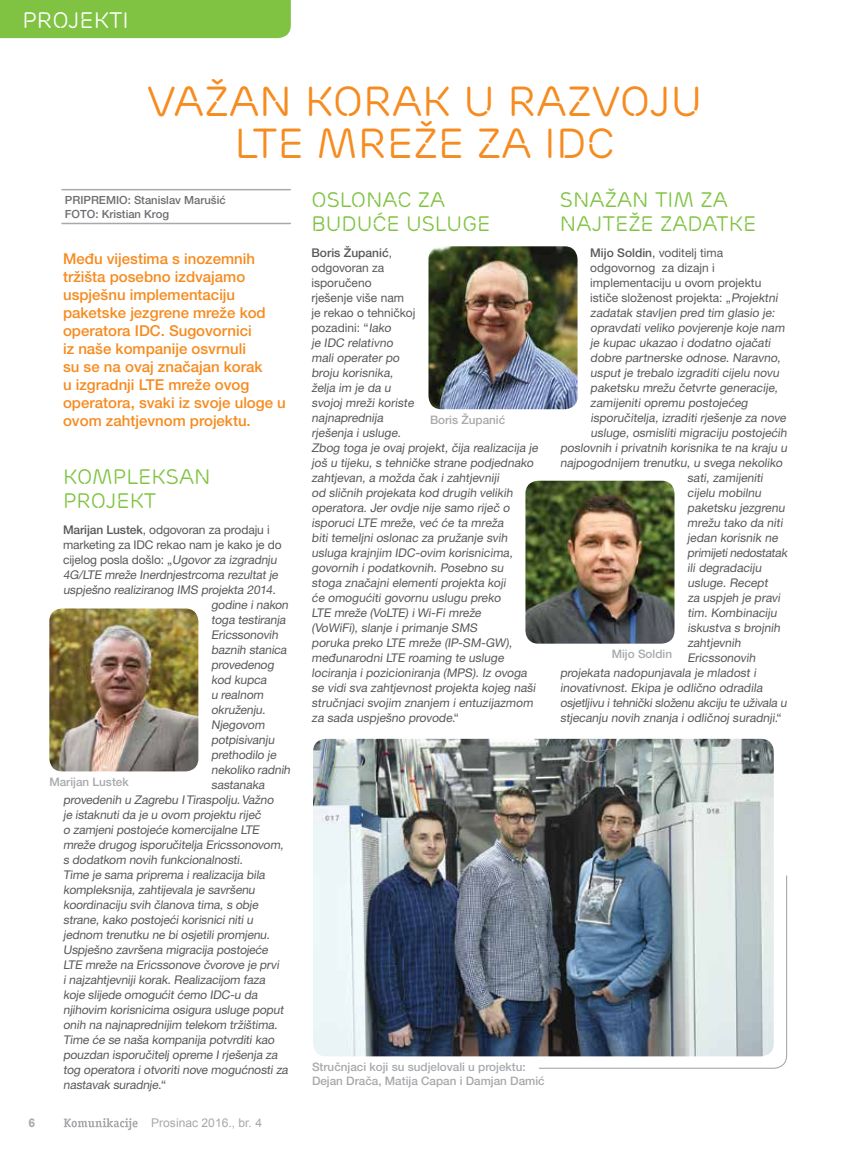
<style>
.page{position:relative;width:851px;height:1149px;background:#fff}
.page>*{position:absolute;margin:0;border:0;box-sizing:border-box;transform-origin:0 0}
.t1{font:42px/42px "Ericsson Capital";color:#f68b1f;text-align:center}
.t2{font:22.5px "Ericsson Capital";color:#fff}
.t3{font:21px/24px "Ericsson Capital";color:#80c342}
.t4{font:500 15px/18px "Ericsson Sans";color:#f68b1f}
.t5{font:12px/15px "Ericsson Sans";color:#58595b}
.t6{font:12px "Arial";color:#a7a9ac}
.t7{font:700 12px "Arial";color:#a7a9ac}
.t8{font:500 11.7px/13.5px "Ericsson Sans";color:#a7a9ac}
.t9{font:500 11.25px/13.5px "Ericsson Sans";color:#6d6e71}
.s1{font-weight:500}
</style>
<div class="page">
<svg style="left:64px;top:1118px;width:74px;height:11px"></svg>
<div style="left:0;top:0;width:291px;height:38px;background:#80c342"></div>
<hr style="left:62px;top:223px;width:228px;height:1px;background:#a7a9ac">
<hr style="left:62px;top:189px;width:228px;height:1px;background:#a7a9ac">
<svg style="left:538px;top:874px;width:249px;height:194px"></svg>
<img style="left:428px;top:246px;width:149px;height:163px">
<img style="left:49px;top:608px;width:149px;height:163px">
<img style="left:525px;top:480px;width:149px;height:163px">
<img style="left:313px;top:738px;width:460px;height:317px">
<h2 class="t2" style="left:22px;top:7px;width:108px">PROJEKTI</h2>
<h1 class="t1" style="left:147px;top:81px;width:556px">VAŽAN KORAK U RAZVOJU<br>LTE MREŽE ZA IDC</h1>
<p class="t9" style="left:65px;top:193px;width:162px">PRIPREMIO: Stanislav Marušić<br>FOTO: Kristian Krog</p>
<p class="t4" style="left:63px;top:249px;width:224px">Među vijestima s inozemnih tržišta posebno izdvajamo uspješnu implementaciju paketske jezgrene mreže kod operatora IDC. Sugovornici<br>iz naše kompanije osvrnuli<br>su se na ovaj značajan korak<br>u izgradnji LTE mreže ovog operatora, svaki iz svoje uloge u ovom zahtjevnom projektu.</p>
<h3 class="t3" style="left:63px;top:465px;width:149px">KOMPLEKSAN<br>PROJEKT</h3>
<p class="t5" style="left:63px;top:522px;width:208px"><span class="s1">Marijan Lustek</span>, odgovoran za prodaju i</p>
<p class="t5" style="left:63px;top:537px;width:220px">marketing za IDC rekao nam je kako je do</p>
<p class="t5" style="left:63px;top:552px;width:217px">cijelog posla došlo: „Ugovor za izgradnju</p>
<p class="t5" style="left:63px;top:567px;width:218px">4G/LTE mreže Inerdnjestrcoma rezultat je</p>
<p class="t5" style="left:63px;top:582px;width:216px">uspješno realiziranog IMS projekta 2014.</p>
<p class="t5" style="left:211px;top:597px;width:81px">godine i nakon</p>
<p class="t5" style="left:211px;top:612px;width:78px">toga testiranj a</p>
<p class="t5" style="left:211px;top:627px;width:70px">Ericssonovih</p>
<p class="t5" style="left:211px;top:642px;width:79px">baznih stanica</p>
<p class="t5" style="left:211px;top:657px;width:66px">provedenog</p>
<p class="t5" style="left:211px;top:672px;width:59px">kod kupca</p>
<p class="t5" style="left:211px;top:687px;width:56px">u realnom</p>
<p class="t5" style="left:211px;top:702px;width:58px">okruženju.</p>
<p class="t5" style="left:211px;top:717px;width:57px">Nj egovom</p>
<p class="t5" style="left:211px;top:732px;width:67px">potpisivanj u</p>
<p class="t5" style="left:211px;top:747px;width:68px">prethodilo je</p>
<p class="t5" style="left:211px;top:762px;width:82px">nekoliko radnih</p>
<p class="t5" style="left:211px;top:777px;width:57px">sastanaka</p>
<p class="t5" style="left:63px;top:792px;width:214px">provedenih u Zagrebu ITiraspolj u.Važno</p>
<p class="t5" style="left:63px;top:807px;width:201px">je istaknuti da je u ovom projektu riječ</p>
<p class="t5" style="left:63px;top:822px;width:199px">o zamjeni postojeće komercijalne LTE</p>
<p class="t5" style="left:63px;top:837px;width:224px">mreže drugog isporučitelja Ericssonovom,</p>
<p class="t5" style="left:63px;top:852px;width:183px">s dodatkom novih funkcionalnosti.</p>
<p class="t5" style="left:63px;top:867px;width:205px">Time je sama priprema i realizacija bila</p>
<p class="t5" style="left:63px;top:882px;width:195px">kompleksnija, zahtijevala je savršenu</p>
<p class="t5" style="left:63px;top:897px;width:198px">koordinaciju svih članova tima, s obje</p>
<p class="t5" style="left:63px;top:912px;width:193px">strane, kako postojeći korisnici niti u</p>
<p class="t5" style="left:63px;top:927px;width:210px">jednom trenutku ne bi osjetili promjenu.</p>
<p class="t5" style="left:63px;top:942px;width:208px">Uspješno završena migracija postojeće</p>
<p class="t5" style="left:63px;top:957px;width:219px">LTE mreže na Ericssonove čvorove je prvi</p>
<p class="t5" style="left:63px;top:972px;width:205px">i najzahtjevnij i korak. Realizacijom faza</p>
<p class="t5" style="left:63px;top:987px;width:198px">koje slijede omogućit ćemo IDC-u da</p>
<p class="t5" style="left:63px;top:1002px;width:224px">njihovim korisnicima osigura usluge poput</p>
<p class="t5" style="left:63px;top:1017px;width:218px">onih na najnaprednijim telekom tržištima.</p>
<p class="t5" style="left:63px;top:1032px;width:214px">Time će se naša kompanija potvrditi kao</p>
<p class="t5" style="left:63px;top:1047px;width:218px">pouzdan isporučitelj opreme I rješenja za</p>
<p class="t5" style="left:63px;top:1062px;width:228px">tog operatora i otvoriti nove mogućnosti za</p>
<p class="t5" style="left:63px;top:1077px;width:105px">nastavak suradnje.“</p>
<p class="t8" style="left:49px;top:775px;width:81px">Marijan Lustek</p>
<p class="t7" style="left:29px;top:1114px;width:8px">6</p>
<p class="t6" style="left:151px;top:1114px;width:112px">Prosinac 2016., br. 4</p>
<h3 class="t3" style="left:311px;top:188px;width:180px">OSLONAC ZA<br>BUDUĆE USLUGE</h3>
<p class="t5" style="left:311px;top:245px;width:230px"><span class="s1">Boris Županić</span>,<br>odgovoran za<br>isporučeno<br>rješenje više nam<br>je rekao o tehničkoj<br>pozadini: “Iako<br>je IDC relativno<br>mali operater po<br>broju korisnika,<br>želja im je da u<br>svoj oj mreži koriste<br>najnaprednija<br>rješenja i usluge.<br>Zbog toga je ovaj projekt, čija realizacija je još u tijeku, s tehničke strane podjednako zahtjevan, a možda čak i zahtjevnij i<br>od sličnih projekata kod drugih velikih operatora. Jer ovdje nije samo riječ o isporuci LTE mreže, već će ta mreža<br>biti temeljni oslonac za pružanje svih usluga krajnjim IDC-ovim korisnicima, govornih i podatkovnih. Posebno su stoga značajni elementi projekta koj i<br>će omogućiti govornu uslugu preko<br>LTE mreže (VoLTE) i Wi-Fi mreže<br>(VoWiFi), slanje i primanje SMS<br>poruka preko LTE mreže (IP-SM-GW), međunarodni LTE roaming te usluge lociranja i pozicioniranja (MPS). Iz ovoga se vidi sva zahtjevnost projekta kojeg naši stručnjaci svoj im znanjem i entuzijazmom za sada uspješno provode.“</p>
<p class="t8" style="left:430px;top:413px;width:77px">Boris Županić</p>
<h3 class="t3" style="left:560px;top:188px;width:198px">SNAŽAN TIM ZA<br>NAJTEŽE ZADATKE</h3>
<p class="t5" style="left:590px;top:245px;width:134px"><span class="s1">Mijo Soldin</span>, voditelj tima</p>
<p class="t5" style="left:590px;top:260px;width:126px">odgovornog za dizajn i</p>
<p class="t5" style="left:590px;top:275px;width:172px">implementaciju u ovom projektu</p>
<p class="t5" style="left:590px;top:290px;width:191px">ističe složenost projekta: „Projektni</p>
<p class="t5" style="left:590px;top:305px;width:188px">zadatak stavljen pred tim glasio je:</p>
<p class="t5" style="left:590px;top:320px;width:198px">opravdati veliko povjerenje koje nam</p>
<p class="t5" style="left:590px;top:335px;width:183px">je kupac ukazao i dodatno ojačati</p>
<p class="t5" style="left:590px;top:350px;width:193px">dobre partnerske odnose. Naravno,</p>
<p class="t5" style="left:590px;top:365px;width:192px">usput je trebalo izgraditi cijelu novu</p>
<p class="t5" style="left:590px;top:380px;width:191px">paketsku mrežu četvrte generacije,</p>
<p class="t5" style="left:590px;top:395px;width:161px">zamijeniti opremu postojećeg</p>
<p class="t5" style="left:590px;top:410px;width:199px">isporučitelja, izraditi rješenje za nove</p>
<p class="t5" style="left:590px;top:425px;width:200px">usluge, osmisliti migraciju postojećih</p>
<p class="t5" style="left:560px;top:440px;width:230px">poslovnih i privatnih korisnika te na kraju u</p>
<p class="t5" style="left:560px;top:455px;width:226px">najpogodnijem trenutku, u svega nekoliko</p>
<p class="t5" style="left:687px;top:470px;width:79px">sati, zamijeniti</p>
<p class="t5" style="left:687px;top:485px;width:77px">cijelu mobilnu</p>
<p class="t5" style="left:687px;top:500px;width:101px">paketsku jezgrenu</p>
<p class="t5" style="left:687px;top:515px;width:99px">mrežu tako da niti</p>
<p class="t5" style="left:687px;top:530px;width:94px">jedan korisnik ne</p>
<p class="t5" style="left:687px;top:545px;width:103px">primijetinedostatak</p>
<p class="t5" style="left:687px;top:560px;width:78px">ili degradaciju</p>
<p class="t5" style="left:687px;top:575px;width:84px">usluge. Recept</p>
<p class="t5" style="left:687px;top:590px;width:96px">za uspjeh je pravi</p>
<p class="t5" style="left:687px;top:605px;width:93px">tim. Kombinaciju</p>
<p class="t5" style="left:687px;top:620px;width:96px">iskustva s broj nih</p>
<p class="t5" style="left:687px;top:635px;width:57px">zahtjevnih</p>
<p class="t5" style="left:687px;top:650px;width:72px">Ericssonovih</p>
<p class="t5" style="left:560px;top:665px;width:199px">projekata nadopunjavala je mladost i</p>
<p class="t5" style="left:560px;top:680px;width:206px">inovativnost. Ekipa je odlično odradila</p>
<p class="t5" style="left:560px;top:695px;width:230px">osjetlj ivu i tehnički složenu akciju te uživala u</p>
<p class="t5" style="left:560px;top:710px;width:223px">stjecanju novih znanja i odličnoj suradnj i.“</p>
<p class="t8" style="left:611px;top:646px;width:62px">Mijo Soldin</p>
<p class="t8" style="left:312px;top:1059px;width:234px">Stručnjaci koji su sudjelovali u projektu:<br>Dejan Drača, Matija Capan i Damjan Damić</p>
</div>
